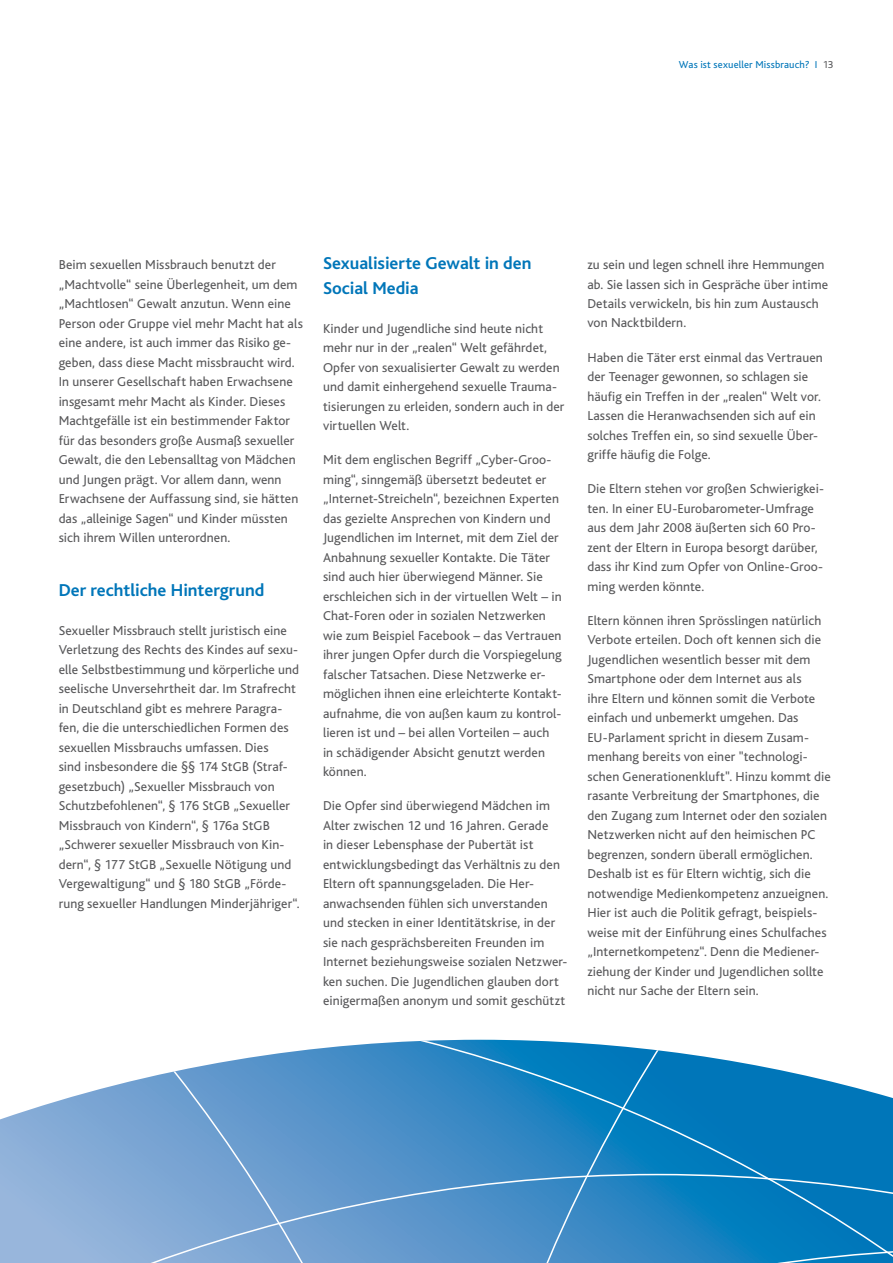
<style>
.page{position:relative;width:893px;height:1263px;background:#fff}
.page>*{position:absolute;margin:0;border:0;box-sizing:border-box;transform-origin:0 0}
.t1{font:700 18px/24.3px "Bliss";color:#0076b9}
.t2{font:13.5px/19.5px "Bliss";letter-spacing:.01em;color:#58585a}
.t3{font:10.5px "Bliss";letter-spacing:.015em;color:#0076b9}
.s1{color:#58585a}
</style>
<div class="page">
<svg style="left:490px;top:1040px;width:403px;height:223px;background:#2a8bc4"></svg>
<svg style="left:0;top:1040px;width:490px;height:223px;background:#7aa8d4"></svg>
<p class="t3" style="left:679px;top:59px;width:156px">Was ist sexueller Missbrauch? I <span class="s1">13</span></p>
<p class="t2" style="left:59px;top:255px;width:246px">Beim sexuellen Missbrauch benutzt der „Machtvolle“ seine Überlegenheit, um dem „Machtlosen“ Gewalt anzutun. Wenn eine Person oder Gruppe viel mehr Macht hat als eine andere, ist auch immer das Risiko ge&shy;geben, dass diese Macht missbraucht wird.<br>In unserer Gesellschaft haben Erwachsene insgesamt mehr Macht als Kinder. Dieses Machtgefälle ist ein bestimmender Faktor für das besonders große Ausmaß sexueller Gewalt, die den Lebensalltag von Mädchen und Jungen prägt. Vor allem dann, wenn Erwachsene der Auffassung sind, sie hätten das „alleinige Sagen“ und Kinder müssten sich ihrem Willen unterordnen.</p>
<h1 class="t1" style="left:59px;top:578px;width:207px">Der rechtliche Hintergrund</h1>
<p class="t2" style="left:59px;top:621px;width:243px">Sexueller Missbrauch stellt juristisch eine Verletzung des Rechts des Kindes auf sexu&shy;elle Selbstbestimmung und körperliche und seelische Unversehrtheit dar. Im Strafrecht in Deutschland gibt es mehrere Paragra&shy;fen, die die unterschiedlichen Formen des sexuellen Missbrauchs umfassen. Dies<br>sind insbesondere die §§ 174 StGB (Straf&shy;gesetzbuch) „Sexueller Missbrauch von Schutzbefohlenen“, § 176 StGB „Sexueller Missbrauch von Kindern“, § 176a StGB „Schwerer sexueller Missbrauch von Kin&shy;dern“, § 177 StGB „Sexuelle Nötigung und Vergewaltigung“ und § 180 StGB „Förde&shy;rung sexueller Handlungen Minderjähriger“.</p>
<h1 class="t1" style="left:323px;top:251px;width:210px">Sexualisierte Gewalt in den<br>Social Media</h1>
<p class="t2" style="left:323px;top:319px;width:243px">Kinder und Jugendliche sind heute nicht mehr nur in der „realen“ Welt gefährdet, Opfer von sexualisierter Gewalt zu werden und damit einhergehend sexuelle Trauma&shy;tisierungen zu erleiden, sondern auch in der virtuellen Welt.</p>
<p class="t2" style="left:323px;top:450px;width:240px">Mit dem englischen Begriff „Cyber-Groo&shy;ming“, sinngemäß übersetzt bedeutet er „Internet-Streicheln“, bezeichnen Experten das gezielte Ansprechen von Kindern und Jugendlichen im Internet, mit dem Ziel der Anbahnung sexueller Kontakte. Die Täter sind auch hier überwiegend Männer. Sie erschleichen sich in der virtuellen Welt – in Chat-Foren oder in sozialen Netzwerken wie zum Beispiel Facebook – das Vertrauen ihrer jungen Opfer durch die Vorspiegelung falscher Tatsachen. Diese Netzwerke er&shy;möglichen ihnen eine erleichterte Kontakt&shy;aufnahme, die von außen kaum zu kontrol&shy;lieren ist und – bei allen Vorteilen – auch in schädigender Absicht genutzt werden können.</p>
<p class="t2" style="left:323px;top:796px;width:246px">Die Opfer sind überwiegend Mädchen im Alter zwischen 12 und 16 Jahren. Gerade<br>in dieser Lebensphase der Pubertät ist entwicklungsbedingt das Verhältnis zu den Eltern oft spannungsgeladen. Die Her&shy;anwachsenden fühlen sich unverstanden und stecken in einer Identitätskrise, in der sie nach gesprächsbereiten Freunden im Internet beziehungsweise sozialen Netzwer&shy;ken suchen. Die Jugendlichen glauben dort einigermaßen anonym und somit geschützt</p>
<p class="t2" style="left:587px;top:255px;width:242px">zu sein und legen schnell ihre Hemmungen ab. Sie lassen sich in Gespräche über intime Details verwickeln, bis hin zum Austausch von Nacktbildern.</p>
<p class="t2" style="left:587px;top:348px;width:237px">Haben die Täter erst einmal das Vertrauen der Teenager gewonnen, so schlagen sie häufig ein Treffen in der „realen“ Welt vor.<br>Lassen die Heranwachsenden sich auf ein solches Treffen ein, so sind sexuelle Über&shy;griffe häufig die Folge.</p>
<p class="t2" style="left:587px;top:479px;width:238px">Die Eltern stehen vor großen Schwierigkei&shy;ten. In einer EU-Eurobarometer-Umfrage aus dem Jahr 2008 äußerten sich 60 Pro&shy;zent der Eltern in Europa besorgt darüber, dass ihr Kind zum Opfer von Online-Groo&shy;ming werden könnte.</p>
<p class="t2" style="left:587px;top:611px;width:245px">Eltern können ihren Sprösslingen natürlich Verbote erteilen. Doch oft kennen sich die Jugendlichen wesentlich besser mit dem Smartphone oder dem Internet aus als<br>ihre Eltern und können somit die Verbote einfach und unbemerkt umgehen. Das EU-Parlament spricht in diesem Zusam&shy;menhang bereits von einer "technologi&shy;schen Generationenkluft". Hinzu kommt die rasante Verbreitung der Smartphones, die den Zugang zum Internet oder den sozialen Netzwerken nicht auf den heimischen PC begrenzen, sondern überall ermöglichen.<br>Deshalb ist es für Eltern wichtig, sich die notwendige Medienkompetenz anzueignen.<br>Hier ist auch die Politik gefragt, beispiels&shy;weise mit der Einführung eines Schulfaches „Internetkompetenz“. Denn die Mediener&shy;ziehung der Kinder und Jugendlichen sollte nicht nur Sache der Eltern sein.</p>
</div>
